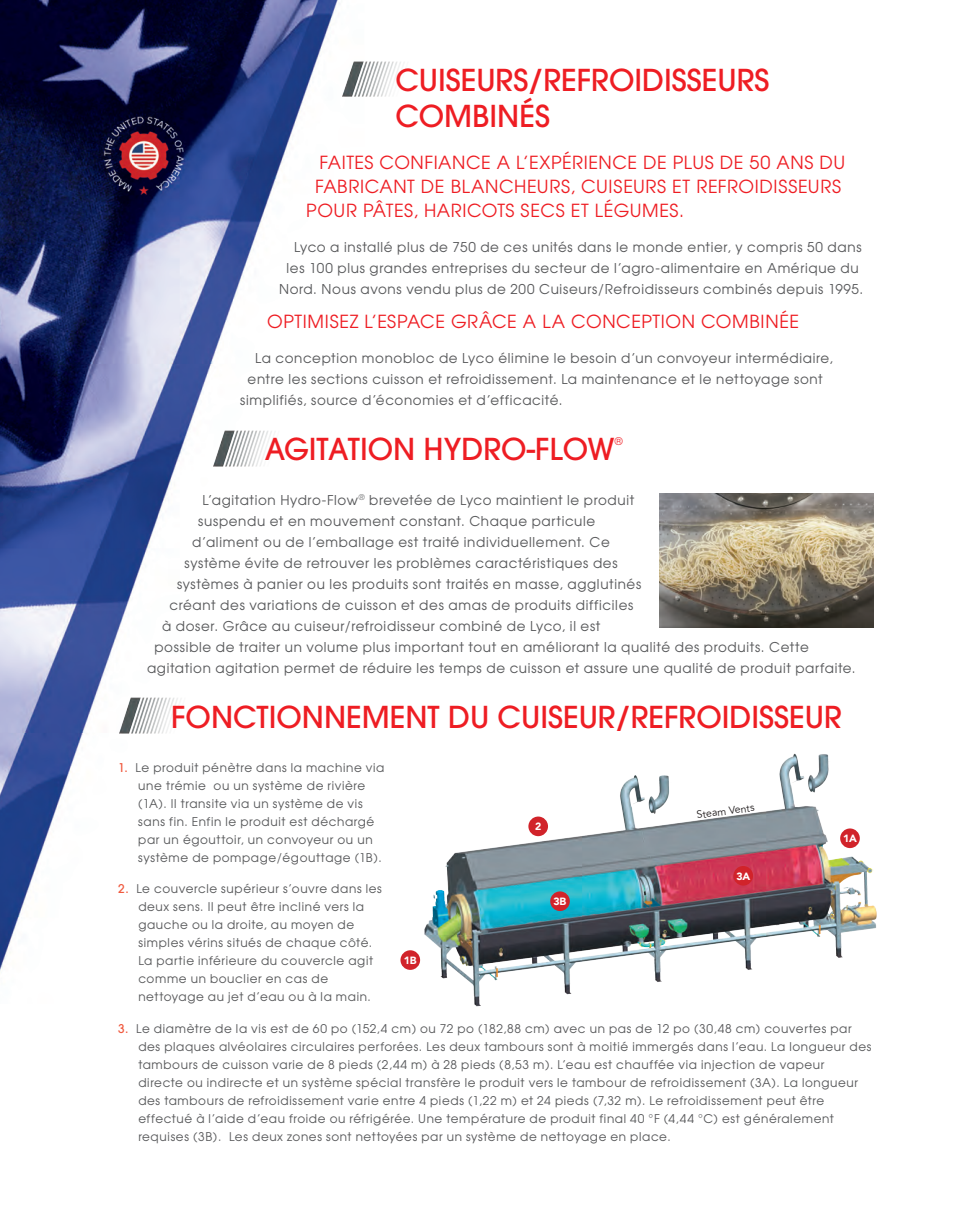
<style>
.page{position:relative;width:963px;height:1206px;background:#fff}
.page>*{position:absolute;margin:0;border:0;box-sizing:border-box;transform-origin:0 0}
.t1{font:500 30px/36px "Avant Garde LT";color:#ee1d23}
.t2{font:18px "Avant Garde";letter-spacing:.03em;color:#ee1d23}
.t3{font:13.5px "Avant Garde";letter-spacing:.05em;color:#57585a}
.t4{font:12px/18px "Avant Garde";letter-spacing:.055em;color:#57585a}
.t5{font:10.5px "Avenir";color:#231f20}
.t6{font:900 10.5px "Avenir";letter-spacing:-.02em;color:#fff}
.t7{font:10.5px "Avant Garde LT";color:#ee1d23}
.s1{font-family:"Avant Garde LT";font-weight:500;color:#f0593e}
</style>
<div class="page">
<img style="left:0;top:0;width:786px;height:971px">
<img style="left:343px;top:58px;width:96px;height:42px">
<img style="left:659px;top:494px;width:214px;height:134px">
<img style="left:213px;top:428px;width:96px;height:41px">
<img style="left:398px;top:752px;width:479px;height:255px">
<div style="left:400px;top:950px;width:20px;height:20px;background:#d1232a;border-radius:50%"></div>
<div style="left:550px;top:891px;width:20px;height:20px;background:#d1232a;border-radius:50%"></div>
<div style="left:840px;top:828px;width:20px;height:20px;background:#d1232a;border-radius:50%"></div>
<div style="left:528px;top:817px;width:20px;height:19px;background:#d1232a;border-radius:50%"></div>
<div style="left:733px;top:866px;width:20px;height:20px;background:#d1232a;border-radius:50%"></div>
<img style="left:120px;top:695px;width:96px;height:41px">
<h1 class="t1" style="left:395px;top:62px;width:376px">CUISEURS/REFROIDISSEURS<br>COMBINÉS</h1>
<h2 class="t2" style="left:320px;top:152px;width:527px">FAITES CONFIANCE A L’EXPÉRIENCE DE PLUS DE 50 ANS DU</h2>
<h2 class="t2" style="left:315px;top:176px;width:527px">FABRICANT DE BLANCHEURS, CUISEURS ET REFROIDISSEURS</h2>
<h2 class="t2" style="left:306px;top:200px;width:379px">POUR PÂTES, HARICOTS SECS ET LÉGUMES.</h2>
<p class="t3" style="left:294px;top:239px;width:569px">Lyco a installé plus de 750 de ces unités dans le monde entier, y compris 50 dans</p>
<p class="t3" style="left:287px;top:260px;width:574px">les 100 plus grandes entreprises du secteur de l’agro-alimentaire en Amérique du</p>
<p class="t3" style="left:279px;top:281px;width:586px">Nord. Nous avons vendu plus de 200 Cuiseurs/Refroidisseurs combinés depuis 1995.</p>
<h2 class="t2" style="left:267px;top:311px;width:533px">OPTIMISEZ L’ESPACE GRÂCE A LA CONCEPTION COMBINÉE</h2>
<p class="t3" style="left:255px;top:350px;width:579px">La conception monobloc de Lyco élimine le besoin d’un convoyeur intermédiaire,</p>
<p class="t3" style="left:248px;top:371px;width:577px">entre les sections cuisson et refroidissement. La maintenance et le nettoyage sont</p>
<p class="t3" style="left:240px;top:392px;width:324px">simplifiés, source d’économies et d’efficacité.</p>
<h1 class="t1" style="left:265px;top:432px;width:352px">AGITATION HYDRO-FLOW</h1>
<p class="t7" style="left:615px;top:435px;width:9px">®</p>
<p class="t3" style="left:203px;top:492px;width:433px">L’agitation Hydro-Flow<sup>®</sup> brevetée de Lyco maintient le produit</p>
<p class="t3" style="left:198px;top:513px;width:399px">suspendu et en mouvement constant. Chaque particule</p>
<p class="t3" style="left:192px;top:534px;width:419px">d’aliment ou de l’emballage est traité individuellement. Ce</p>
<p class="t3" style="left:185px;top:555px;width:435px">système évite de retrouver les problèmes caractéristiques des</p>
<p class="t3" style="left:177px;top:576px;width:466px">systèmes à panier ou les produits sont traités en masse, agglutinés</p>
<p class="t3" style="left:170px;top:597px;width:465px">créant des variations de cuisson et des amas de produits difficiles</p>
<p class="t3" style="left:162px;top:618px;width:440px">à doser. Grâce au cuiseur/refroidisseur combiné de Lyco, il est</p>
<p class="t3" style="left:155px;top:639px;width:656px">possible de traiter un volume plus important tout en améliorant la qualité des produits. Cette</p>
<p class="t3" style="left:147px;top:660px;width:710px">agitation agitation permet de réduire les temps de cuisson et assure une qualité de produit parfaite.</p>
<h1 class="t1" style="left:171px;top:699px;width:672px">FONCTIONNEMENT DU CUISEUR/REFROIDISSEUR</h1>
<p class="t4" style="left:138px;top:758px;width:248px;text-indent:-20px"><span class="s1">1.</span> Le produit pénètre dans la machine via une trémie ou un système de rivière (1A). Il transite via un système de vis sans fin. Enfin le produit est déchargé par un égouttoir, un convoyeur ou un système de pompage/égouttage (1B).</p>
<p class="t4" style="left:138px;top:880px;width:245px;text-indent:-20px"><span class="s1">2.</span> Le couvercle supérieur s’ouvre dans les deux sens. Il peut être incliné vers la gauche ou la droite, au moyen de simples vérins situés de chaque côté.<br>La partie inférieure du couvercle agit comme un bouclier en cas de nettoyage au jet d’eau ou à la main.</p>
<p class="t4" style="left:138px;top:1019px;width:735px;text-indent:-20px"><span class="s1">3.</span> Le diamètre de la vis est de 60 po (152,4 cm) ou 72 po (182,88 cm) avec un pas de 12 po (30,48 cm) couvertes par des plaques alvéolaires circulaires perforées. Les deux tambours sont à moitié immergés dans l’eau. La longueur des tambours de cuisson varie de 8 pieds (2,44 m) à 28 pieds (8,53 m). L’eau est chauffée via injection de vapeur directe ou indirecte et un système spécial transfère le produit vers le tambour de refroidissement (3A). La longueur des tambours de refroidissement varie entre 4 pieds (1,22 m) et 24 pieds (7,32 m). Le refroidissement peut être effectué à l’aide d’eau froide ou réfrigérée. Une température de produit final 40 °F (4,44 °C) est généralement requises (3B). Les deux zones sont nettoyées par un système de nettoyage en place.</p>
<p class="t5" style="left:696px;top:809px;width:59px;rotate:-8deg">Steam Vents</p>
<p class="t6" style="left:535px;top:817px;width:8px">2</p>
<p class="t6" style="left:843px;top:829px;width:15px">1A</p>
<p class="t6" style="left:736px;top:867px;width:15px">3A</p>
<p class="t6" style="left:554px;top:893px;width:14px">3B</p>
<p class="t6" style="left:404px;top:952px;width:14px">1B</p>
</div>
